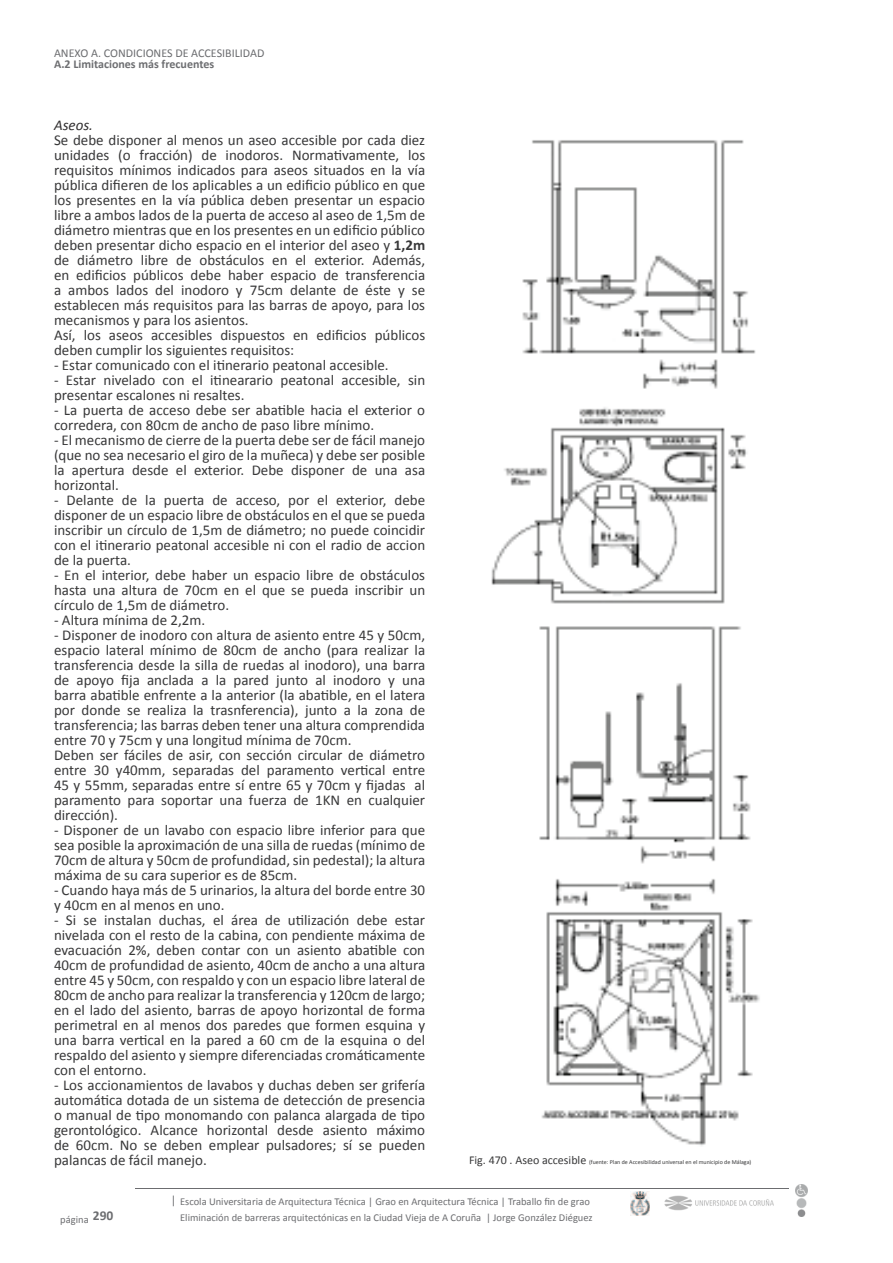
<style>
.page{position:relative;width:893px;height:1263px;background:#fff}
.page>*{position:absolute;margin:0;border:0;box-sizing:border-box;transform-origin:0 0}
.t1{font:15px/15px "Calibri";color:#383839;text-align:justify}
.t2{font:italic 15px "Calibri";color:#312f30}
.t3{font:12px "Calibri";color:#6c6d70}
.t4{font:700 12px "Calibri";color:#6d6e71}
.t5{font:10.5px/16.8px "Calibri";color:#6c6d70}
.t6{font:6px "Calibri";color:#383839}
.s1{font-weight:700}
.s2{font-size:12px}
</style>
<div class="page">
<hr style="left:135px;top:1187px;width:653px;height:1px;background:#6c6d70">
<img style="left:795px;top:1185px;width:13px;height:32px">
<img style="left:664px;top:1195px;width:110px;height:16px">
<img style="left:630px;top:1192px;width:20px;height:23px">
<img style="left:491px;top:140px;width:269px;height:1006px">
<p class="t3" style="left:54px;top:46px;width:212px">ANEXO A. CONDICIONES DE ACCESIBILIDAD</p>
<p class="t4" style="left:54px;top:57px;width:162px">A.2 Limitaciones más frecuentes</p>
<p class="t2" style="left:54px;top:115px;width:40px">Aseos.</p>
<p class="t1" style="left:54px;top:133px;width:373px;text-align:left">Se debe disponer al menos un aseo accesible por cada diez unidades (o fracción) de inodoros. Normativamente, los requisitos mínimos indicados para aseos situados en la vía pública difieren de los aplicables a un edificio público en que los presentes en la vía pública deben presentar un espacio libre a ambos lados de la puerta de acceso al aseo de 1,5m de diámetro mientras que en los presentes en un edificio público deben presentar dicho espacio en el interior del aseo y <span class="s1">1,2m </span>de diámetro libre de obstáculos en el exterior. Además, en edificios públicos debe haber espacio de transferencia a ambos lados del inodoro y 75cm delante de éste y se establecen más requisitos para las barras de apoyo, para los mecanismos y para los asientos.<br>Así, los aseos accesibles dispuestos en edificios públicos deben cumplir los siguientes requisitos:</p>
<p class="t1" style="left:54px;top:358px;width:336px">- Estar comunicado con el itinerario peatonal accesible.</p>
<p class="t1" style="left:54px;top:373px;width:373px">- Estar nivelado con el itinearario peatonal accesible, sin presentar escalones ni resaltes.</p>
<p class="t1" style="left:54px;top:403px;width:373px">- La puerta de acceso debe ser abatible hacia el exterior o corredera, con 80cm de ancho de paso libre mínimo.</p>
<p class="t1" style="left:54px;top:433px;width:373px">- El mecanismo de cierre de la puerta debe ser de fácil manejo (que no sea necesario el giro de la muñeca) y debe ser posible la apertura desde el exterior. Debe disponer de una asa horizontal.</p>
<p class="t1" style="left:54px;top:493px;width:373px">- Delante de la puerta de acceso, por el exterior, debe disponer de un espacio libre de obstáculos en el que se pueda inscribir un círculo de 1,5m de diámetro; no puede coincidir con el itinerario peatonal accesible ni con el radio de accion de la puerta.</p>
<p class="t1" style="left:54px;top:568px;width:373px">- En el interior, debe haber un espacio libre de obstáculos hasta una altura de 70cm en el que se pueda inscribir un círculo de 1,5m de diámetro.</p>
<p class="t1" style="left:54px;top:613px;width:153px">- Altura mínima de 2,2m.</p>
<p class="t1" style="left:54px;top:628px;width:373px;text-align:left">- Disponer de inodoro con altura de asiento entre 45 y 50cm, espacio lateral mínimo de 80cm de ancho (para realizar la transferencia desde la silla de ruedas al inodoro), una barra de apoyo fija anclada a la pared junto al inodoro y una barra abatible enfrente a la anterior (la abatible, en el latera por donde se realiza la trasnferencia), junto a la zona de transferencia; las barras deben tener una altura comprendida entre 70 y 75cm y una longitud mínima de 70cm.<br>Deben ser fáciles de asir, con sección circular de diámetro entre 30 y40mm, separadas del paramento vertical entre 45 y 55mm, separadas entre sí entre 65 y 70cm y fijadas al paramento para soportar una fuerza de 1KN en cualquier dirección).</p>
<p class="t1" style="left:54px;top:823px;width:373px">- Disponer de un lavabo con espacio libre inferior para que sea posible la aproximación de una silla de ruedas (mínimo de 70cm de altura y 50cm de profundidad, sin pedestal); la altura máxima de su cara superior es de 85cm.</p>
<p class="t1" style="left:54px;top:883px;width:373px">- Cuando haya más de 5 urinarios, la altura del borde entre 30 y 40cm en al menos en uno.</p>
<p class="t1" style="left:54px;top:913px;width:373px">- Si se instalan duchas, el área de utilización debe estar nivelada con el resto de la cabina, con pendiente máxima de evacuación 2%, deben contar con un asiento abatible con 40cm de profundidad de asiento, 40cm de ancho a una altura entre 45 y 50cm, con respaldo y con un espacio libre lateral de 80cm de ancho para realizar la transferencia y 120cm de largo; en el lado del asiento, barras de apoyo horizontal de forma perimetral en al menos dos paredes que formen esquina y una barra vertical en la pared a 60 cm de la esquina o del respaldo del asiento y siempre diferenciadas cromáticamente con el entorno.</p>
<p class="t1" style="left:54px;top:1078px;width:373px">- Los accionamientos de lavabos y duchas deben ser grifería automática dotada de un sistema de detección de presencia o manual de tipo monomando con palanca alargada de tipo gerontológico. Alcance horizontal desde asiento máximo de 60cm. No se deben emplear pulsadores; sí se pueden palancas de fácil manejo.</p>
<p class="t6" style="left:469px;top:1158px;width:284px"><span class="s2">Fig. 470 . Aseo accesible</span> (fuente: Plan de Accesibilidad universal en el municipio de Málaga)</p>
<p class="t5" style="left:60px;top:1211px;width:55px">página <sup>290</sup></p>
<p class="t3" style="left:171px;top:1192px;width:7px">|</p>
<p class="t5" style="left:180px;top:1193px;width:414px">Escola Universitaria de Arquitectura Técnica | Grao en Arquitectura Técnica | Traballo fin de grao<br>Eliminación de barreras arquitectónicas en la Ciudad Vieja de A Coruña | Jorge González Diéguez</p>
</div>
